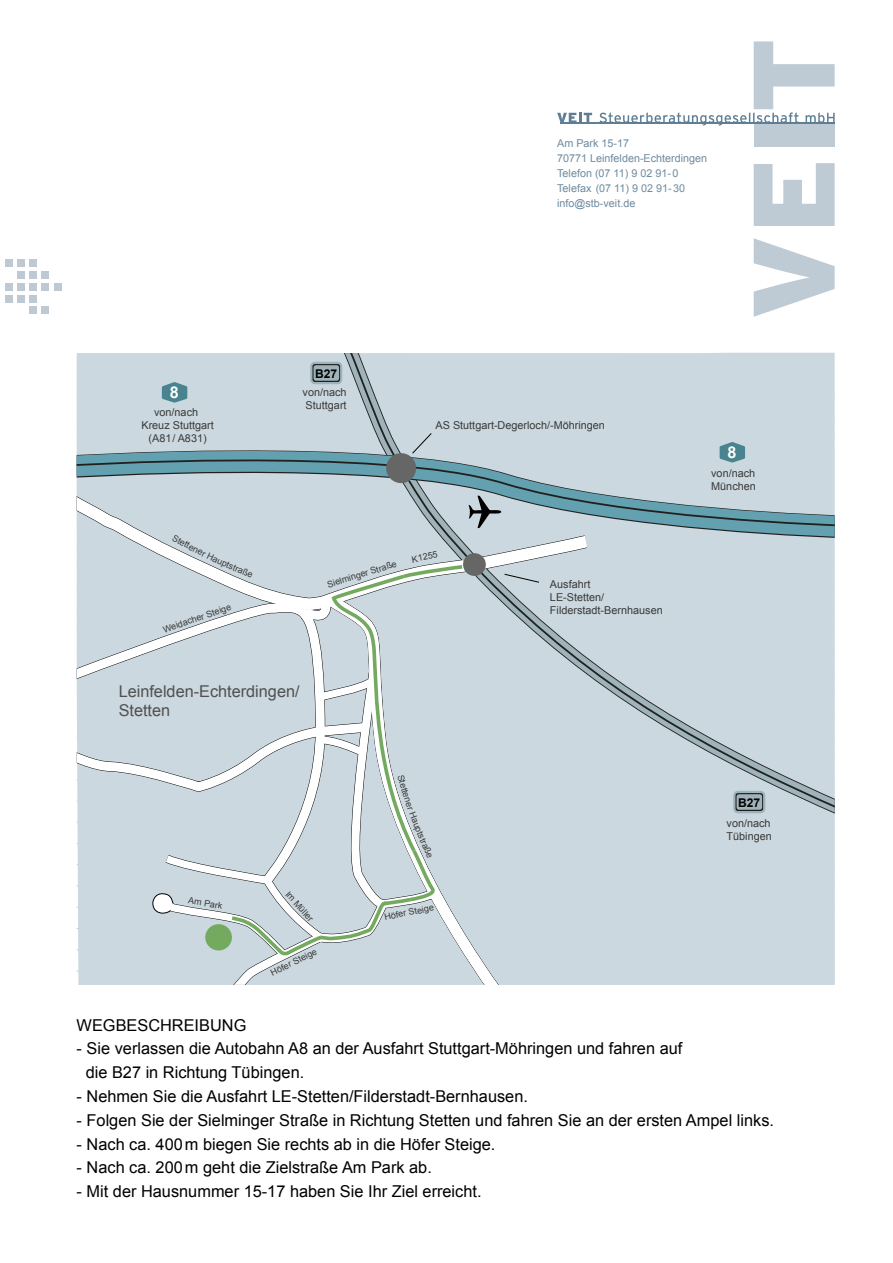
<style>
.page{position:relative;width:893px;height:1263px;background:#fff}
.page>*{position:absolute;margin:0;border:0;box-sizing:border-box;transform-origin:0 0}
.t1{font:16.35px/23.7px "Arial";color:#000}
.t2{font:16.35px/19.5px "Arial";color:#50504f}
.t3{font:700 16.2px "Arial";color:#fff}
.t4{font:700 12.15px "Arial";color:#000}
.t5{font:10.8px/13px "Arial";color:#393938}
.t6{font:10.8px/14.9px "Arial";color:#6d8a9f}
.t7{font:9px "Arial";color:#393938}
</style>
<div class="page">
<svg style="left:754px;top:238px;width:81px;height:79px"></svg>
<svg style="left:754px;top:163px;width:81px;height:63px"></svg>
<div style="left:754px;top:124px;width:81px;height:23px;background:#becbd5"></div>
<svg style="left:557px;top:113px;width:35px;height:10px"></svg>
<svg style="left:599px;top:41px;width:236px;height:85px"></svg>
<hr style="left:561px;top:123px;width:274px;height:1px;background:#5d7e95">
<div style="left:5px;top:296px;width:7px;height:7px;background:#bec9d4"></div>
<div style="left:5px;top:284px;width:7px;height:7px;background:#bec9d4"></div>
<div style="left:5px;top:259px;width:7px;height:7px;background:#bec9d4"></div>
<div style="left:17px;top:296px;width:8px;height:7px;background:#bec9d4"></div>
<div style="left:30px;top:306px;width:7px;height:8px;background:#bec9d4"></div>
<div style="left:30px;top:296px;width:7px;height:7px;background:#bec9d4"></div>
<div style="left:42px;top:306px;width:7px;height:8px;background:#bec9d4"></div>
<div style="left:17px;top:284px;width:8px;height:7px;background:#bec9d4"></div>
<div style="left:17px;top:271px;width:8px;height:8px;background:#bec9d4"></div>
<div style="left:17px;top:259px;width:8px;height:7px;background:#bec9d4"></div>
<div style="left:30px;top:271px;width:7px;height:8px;background:#bec9d4"></div>
<div style="left:30px;top:259px;width:7px;height:7px;background:#bec9d4"></div>
<div style="left:42px;top:284px;width:7px;height:7px;background:#bec9d4"></div>
<div style="left:30px;top:284px;width:7px;height:7px;background:#bec9d4"></div>
<div style="left:54px;top:284px;width:7px;height:7px;background:#bec9d4"></div>
<div style="left:42px;top:271px;width:7px;height:8px;background:#bec9d4"></div>
<div style="left:77px;top:353px;width:758px;height:632px;background:#cbd8df"></div>
<div style="left:331px;top:353px;width:504px;height:461px;background:#cbd8df"></div>
<div style="left:466px;top:586px;width:59px;height:399px;background:#cbd8df"></div>
<svg style="left:584px;top:549px;width:12px;height:1px"></svg>
<svg style="left:77px;top:444px;width:758px;height:105px;background:#cbd7de"></svg>
<svg style="left:77px;top:527px;width:758px;height:20px;background:#c0d0d7"></svg>
<svg style="left:77px;top:446px;width:758px;height:81px;background:#abc2cb"></svg>
<svg style="left:717px;top:440px;width:29px;height:24px"></svg>
<div style="left:733px;top:791px;width:32px;height:22px;border:9px solid #9fb3bb"></div>
<div style="left:735px;top:793px;width:28px;height:18px;border:5px solid #20201f"></div>
<div style="left:739px;top:796px;width:21px;height:11px;background:#9fb3bb"></div>
<div style="left:736px;top:794px;width:26px;height:16px;border:5px solid #9fb3bb"></div>
<svg style="left:503px;top:573px;width:37px;height:10px"></svg>
<svg style="left:411px;top:432px;width:22px;height:22px"></svg>
<div style="left:310px;top:362px;width:32px;height:22px;border:9px solid #9fb3bb"></div>
<div style="left:312px;top:364px;width:28px;height:18px;border:5px solid #20201f"></div>
<div style="left:316px;top:367px;width:21px;height:11px;background:#9fb3bb"></div>
<div style="left:314px;top:365px;width:25px;height:16px;border:5px solid #9fb3bb"></div>
<svg style="left:160px;top:380px;width:29px;height:24px"></svg>
<div style="left:387px;top:454px;width:28px;height:28px;background:#666;border-radius:50%"></div>
<div style="left:386px;top:453px;width:30px;height:30px;border:2px solid #666;border-radius:50%"></div>
<div style="left:464px;top:554px;width:21px;height:21px;background:#666;border-radius:50%"></div>
<div style="left:463px;top:553px;width:23px;height:23px;border:2px solid #666;border-radius:50%"></div>
<svg style="left:469px;top:495px;width:33px;height:33px"></svg>
<svg style="left:77px;top:534px;width:389px;height:451px;background:#ccd8dd"></svg>
<p class="t6" style="left:557px;top:136px;width:152px">Am Park 15-17<br>70771 Leinfelden-Echterdingen<br>Telefon (07 11) 9 02 91- 0<br>Telefax (07 11) 9 02 91- 30 info@stb-veit.de</p>
<p class="t3" style="left:170px;top:383px;width:10px">8</p>
<p class="t5" style="left:141px;top:405px;width:74px;text-align:center">von/nach<br>Kreuz Stuttgart (A81/ A831)</p>
<p class="t4" style="left:315px;top:366px;width:24px">B27</p>
<p class="t5" style="left:303px;top:385px;width:46px">von/nach<br>Stuttgart</p>
<p class="t5" style="left:435px;top:418px;width:171px">AS Stuttgart-Degerloch/-Möhringen</p>
<p class="t7" style="left:183px;top:536px;width:17px;rotate:28deg">ette</p>
<p class="t7" style="left:161px;top:624px;width:73px;rotate:-19deg">Weidacher Steige</p>
<p class="t2" style="left:119px;top:681px;width:182px">Leinfelden-Echterdingen/<br>Stetten</p>
<p class="t7" style="left:326px;top:579px;width:74px;rotate:-17deg">Sielminger Straße</p>
<p class="t7" style="left:411px;top:554px;width:28px;rotate:-11deg">K1255</p>
<p class="t5" style="left:550px;top:578px;width:114px">Ausfahrt<br>LE-Stetten/<br>Filderstadt-Bernhausen</p>
<p class="t3" style="left:727px;top:443px;width:10px">8</p>
<p class="t5" style="left:711px;top:466px;width:46px">von/nach<br>München</p>
<p class="t4" style="left:738px;top:795px;width:24px">B27</p>
<p class="t5" style="left:727px;top:816px;width:47px">von/nach<br>Tübingen</p>
<p class="t7" style="left:189px;top:894px;width:36px;rotate:10deg">Am Park</p>
<p class="t7" style="left:291px;top:888px;width:38px;rotate:48deg">Im Müller</p>
<p class="t7" style="left:269px;top:968px;width:52px;rotate:-26deg">Höfer Steige</p>
<p class="t7" style="left:383px;top:911px;width:52px;rotate:-11deg">Höfer Steige</p>
<p class="t1" style="left:77px;top:1013px;width:171px">WEGBESCHREIBUNG</p>
<p class="t1" style="left:86px;top:1037px;width:598px;text-indent:-9px">- Sie verlassen die Autobahn A8 an der Ausfahrt Stuttgart-Möhringen und fahren auf die B27 in Richtung Tübingen.</p>
<p class="t1" style="left:77px;top:1084px;width:453px">- Nehmen Sie die Ausfahrt LE-Stetten/Filderstadt-Bernhausen.</p>
<p class="t1" style="left:77px;top:1108px;width:699px">- Folgen Sie der Sielminger Straße in Richtung Stetten und fahren Sie an der ersten Ampel links.</p>
<p class="t1" style="left:77px;top:1132px;width:420px">- Nach ca. 400m biegen Sie rechts ab in die Höfer Steige.</p>
<p class="t1" style="left:77px;top:1156px;width:357px">- Nach ca. 200m geht die Zielstraße Am Park ab.</p>
<p class="t1" style="left:77px;top:1180px;width:406px">- Mit der Hausnummer 15-17 haben Sie Ihr Ziel erreicht.</p>
</div>
